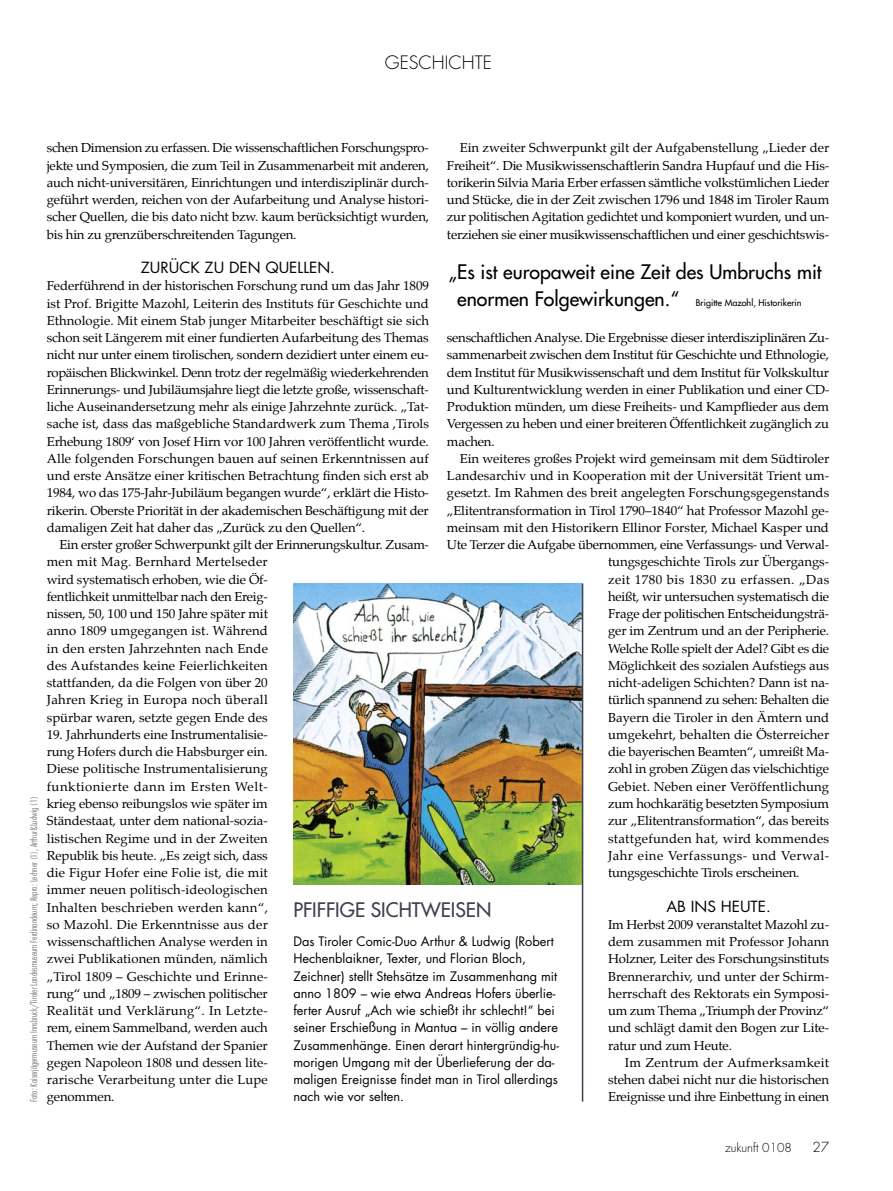
<style>
.page{position:relative;width:893px;height:1191px;background:#fff}
.page>*{position:absolute;margin:0;border:0;box-sizing:border-box;transform-origin:0 0}
.Zitat{font:19.5px "Futura";color:#000}
.Zitat-2{font:19.5px "Futura";color:#3e4050}
.Zitat-3{font:300 18px "Futura";color:#000}
.t1{font:15px "Futura";color:#000}
.Zitat-4{font:300 13.5px "Futura";color:#000}
.t2{font:12.75px/17.2px "Palatino";letter-spacing:-.01em;color:#000;text-align:justify}
.Zitat-5{font:12.75px/17.2px "Futura";color:#000}
.t3{font:12.75px "Palatino";letter-spacing:.01em;color:#000}
.t4{font:12.75px "Palatino";letter-spacing:.03em;color:#000}
.t5{font:12.75px "Palatino";letter-spacing:.02em;color:#000}
.t6{font:12.75px "Palatino";letter-spacing:.035em;color:#000}
.Zitat-6{font:300 12px "Futura";color:#000}
.t7{font:300 condensed 9px "Futura";color:#7c7c7c}
.Zitat-7{font:9px "Futura";color:#000}
.s1{font-size:19.5px}
</style>
<div class="page">
<img style="left:293px;top:583px;width:289px;height:301px">
<hr style="left:582px;top:583px;width:1px;height:518px;background:#3e4050">
<p class="Zitat-3" style="left:385px;top:50px;width:109px">GESCHICHTE</p>
<p class="t2" style="left:47px;top:140px;width:384px">schen Dimension zu erfassen. Die wissenschaftlichen Forschungspro&shy;jekte und Symposien, die zum Teil in Zusammenarbeit mit anderen, auch nicht-universitären, Einrichtungen und interdisziplinär durch&shy;geführt werden, reichen von der Aufarbeitung und Analyse histori&shy;scher Quellen, die bis dato nicht bzw. kaum berücksichtigt wurden, bis hin zu grenzüberschreitenden Tagungen.</p>
<p class="t1" style="left:141px;top:257px;width:196px">ZURÜCK ZU DEN QUELLEN.</p>
<p class="t2" style="left:47px;top:278px;width:384px">Federführend in der historischen Forschung rund um das Jahr 1809 ist Prof. Brigitte Mazohl, Leiterin des Instituts für Geschichte und Ethnologie. Mit einem Stab junger Mitarbeiter beschäftigt sie sich schon seit Längerem mit einer fundierten Aufarbeitung des Themas nicht nur unter einem tirolischen, sondern dezidiert unter einem eu&shy;ropäischen Blickwinkel. Denn trotz der regelmäßig wiederkehrenden Erinnerungs- und Jubiläumsjahre liegt die letzte große, wissenschaft&shy;liche Auseinandersetzung mehr als einige Jahrzehnte zurück. „Tat&shy;sache ist, dass das maßgebliche Standardwerk zum Thema ,Tirols Erhebung 1809‘ von Josef Hirn vor 100 Jahren veröffentlicht wurde.<br>Alle folgenden Forschungen bauen auf seinen Erkenntnissen auf und erste Ansätze einer kritischen Betrachtung finden sich erst ab 1984, wo das 175-Jahr-Jubiläum begangen wurde“, erklärt die Histo&shy;rikerin. Oberste Priorität in der akademischen Beschäftigung mit der damaligen Zeit hat daher das „Zurück zu den Quellen“.</p>
<p class="t2" style="left:47px;top:537px;width:384px;text-align:left;text-indent:13px">Ein erster großer Schwerpunkt gilt der Erinnerungskultur. Zusam&shy;men mit Mag. Bernhard Mertelseder<br>wird systematisch erhoben, wie die Öf-<br>fentlichkeit unmittelbar nach den Ereig-<br>nissen, 50, 100 und 150 Jahre später mit<br>anno 1809 umgegangen ist. Während<br>in den ersten Jahrzehnten nach Ende<br>des Aufstandes keine Feierlichkeiten<br>stattfanden, da die Folgen von über 20<br>Jahren Krieg in Europa noch überall<br>spürbar waren, setzte gegen Ende des</p>
<p class="t2" style="left:47px;top:727px;width:223px">19. Jahrhunderts eine Instrumentalisie&shy;rung Hofers durch die Habsburger ein.<br>Diese politische Instrumentalisierung funktionierte dann im Ersten Welt&shy;krieg ebenso reibungslos wie später im Ständestaat, unter dem national-sozia&shy;listischen Regime und in der Zweiten Republik bis heute. „Es zeigt sich, dass die Figur Hofer eine Folie ist, die mit immer neuen politisch-ideologischen Inhalten beschrieben werden kann“, so Mazohl. Die Erkenntnisse aus der wissenschaftlichen Analyse werden in zwei Publikationen münden, nämlich „Tirol 1809 – Geschichte und Erinne&shy;rung“ und „1809 – zwischen politischer Realität und Verklärung“. In Letzte&shy;rem, einem Sammelband, werden auch Themen wie der Aufstand der Spanier gegen Napoleon 1808 und dessen lite&shy;rarische Verarbeitung unter die Lupe genommen.</p>
<p class="t2" style="left:447px;top:140px;width:384px;text-indent:13px">Ein zweiter Schwerpunkt gilt der Aufgabenstellung „Lieder der Freiheit“. Die Musikwissenschaftlerin Sandra Hupfauf und die His&shy;torikerin Silvia Maria Erber erfassen sämtliche volkstümlichen Lieder und Stücke, die in der Zeit zwischen 1796 und 1848 im Tiroler Raum zur politischen Agitation gedichtet und komponiert wurden, und un&shy;terziehen sie einer musikwissenschaftlichen und einer geschichtswis-</p>
<p class="Zitat" style="left:449px;top:259px;width:374px">„ Es ist europaweit eine Zeit des Umbruchs mit</p>
<p class="Zitat-7" style="left:457px;top:297px;width:346px"><span class="s1">enormen Folgewirkungen.“</span> Brigitte Mazohl, Historikerin</p>
<p class="t2" style="left:447px;top:330px;width:384px">senschaftlichen Analyse. Die Ergebnisse dieser interdisziplinären Zu&shy;sammenarbeit zwischen dem Institut für Geschichte und Ethnologie, dem Institut für Musikwissenschaft und dem Institut für Volkskultur und Kulturentwicklung werden in einer Publikation und einer CD-Produktion münden, um diese Freiheits- und Kampflieder aus dem Vergessen zu heben und einer breiteren Öffentlichkeit zugänglich zu machen.</p>
<p class="t2" style="left:460px;top:451px;width:371px">Ein weiteres großes Projekt wird gemeinsam mit dem Südtiroler</p>
<p class="t2" style="left:447px;top:468px;width:384px">Landesarchiv und in Kooperation mit der Universität Trient um-</p>
<p class="t2" style="left:447px;top:485px;width:384px">gesetzt. Im Rahmen des breit angelegten Forschungsgegenstands</p>
<p class="t2" style="left:447px;top:503px;width:384px">„Elitentransformation in Tirol 1790–1840“ hat Professor Mazohl ge-</p>
<p class="t2" style="left:447px;top:520px;width:383px">meinsam mit den Historikern Ellinor Forster, Michael Kasper und</p>
<p class="t2" style="left:447px;top:537px;width:384px">Ute Terzer die Aufgabe übernommen, eine Verfassungs- und Verwal-</p>
<p class="t2" style="left:608px;top:554px;width:223px">tungsgeschichte Tirols zur Übergangs-</p>
<p class="t4" style="left:608px;top:571px;width:223px">zeit 1780 bis 1830 zu erfassen. „Das</p>
<p class="t2" style="left:608px;top:589px;width:223px">heißt, wir untersuchen systematisch die</p>
<p class="t2" style="left:608px;top:606px;width:223px">Frage der politischen Entscheidungsträ-</p>
<p class="t2" style="left:608px;top:623px;width:223px">ger im Zentrum und an der Peripherie.</p>
<p class="t2" style="left:608px;top:641px;width:223px">Welche Rolle spielt der Adel? Gibt es die</p>
<p class="t2" style="left:608px;top:658px;width:222px">Möglichkeit des sozialen Aufstiegs aus</p>
<p class="t2" style="left:608px;top:675px;width:223px">nicht-adeligen Schichten? Dann ist na-</p>
<p class="t2" style="left:608px;top:692px;width:223px">türlich spannend zu sehen: Behalten die</p>
<p class="t2" style="left:608px;top:710px;width:223px">Bayern die Tiroler in den Ämtern und</p>
<p class="t3" style="left:608px;top:726px;width:223px">umgekehrt, behalten die Österreicher</p>
<p class="t2" style="left:608px;top:744px;width:223px">die bayerischen Beamten“, umreißt Ma-</p>
<p class="t2" style="left:608px;top:761px;width:222px">zohl in groben Zügen das vielschichtige</p>
<p class="t3" style="left:608px;top:778px;width:223px">Gebiet. Neben einer Veröffentlichung</p>
<p class="t2" style="left:608px;top:796px;width:222px">zum hochkarätig besetzten Symposium</p>
<p class="t2" style="left:608px;top:813px;width:223px">zur „Elitentransformation“, das bereits</p>
<p class="t5" style="left:608px;top:829px;width:223px">stattgefunden hat, wird kommendes</p>
<p class="t6" style="left:608px;top:847px;width:223px">Jahr eine Verfassungs- und Verwal-</p>
<p class="t2" style="left:608px;top:865px;width:193px">tungsgeschichte Tirols erscheinen.</p>
<p class="t1" style="left:666px;top:895px;width:106px">AB INS HEUTE.</p>
<p class="t2" style="left:608px;top:917px;width:223px">Im Herbst 2009 veranstaltet Mazohl zu&shy;dem zusammen mit Professor Johann Holzner, Leiter des Forschungsinstituts Brennerarchiv, und unter der Schirm&shy;herrschaft des Rektorats ein Symposi&shy;um zum Thema „Triumph der Provinz“ und schlägt damit den Bogen zur Lite&shy;ratur und zum Heute.</p>
<p class="t2" style="left:608px;top:1055px;width:223px;text-indent:17px">Im Zentrum der Aufmerksamkeit stehen dabei nicht nur die historischen Ereignisse und ihre Einbettung in einen</p>
<p class="t7" style="left:28px;top:1102px;width:307px;rotate:-90deg">Foto: Kaiserjägermuseum Innsbruck/Tiroler Landesmuseum Ferdinandeum; Repro: Lechner (1), Arthur&amp;Ludwig (1)</p>
<p class="Zitat-2" style="left:293px;top:897px;width:200px">PFIFFIGE SICHTWEISEN</p>
<p class="Zitat-5" style="left:293px;top:932px;width:267px">Das Tiroler Comic-Duo Arthur &amp; Ludwig (Robert Hechenblaikner, Texter, und Florian Bloch, Zeichner) stellt Stehsätze im Zusammenhang mit anno 1809 – wie etwa Andreas Hofers überlie&shy;ferter Ausruf „Ach wie schießt ihr schlecht!“ bei seiner Erschießung in Mantua – in völlig andere Zusammenhänge. Einen derart hintergründig-hu&shy;morigen Umgang mit der Überlieferung der da&shy;maligen Ereignisse findet man in Tirol allerdings nach wie vor selten.</p>
<p class="Zitat-6" style="left:725px;top:1139px;width:68px">zukunft 0108</p>
<p class="Zitat-4" style="left:812px;top:1138px;width:18px">27</p>
</div>
